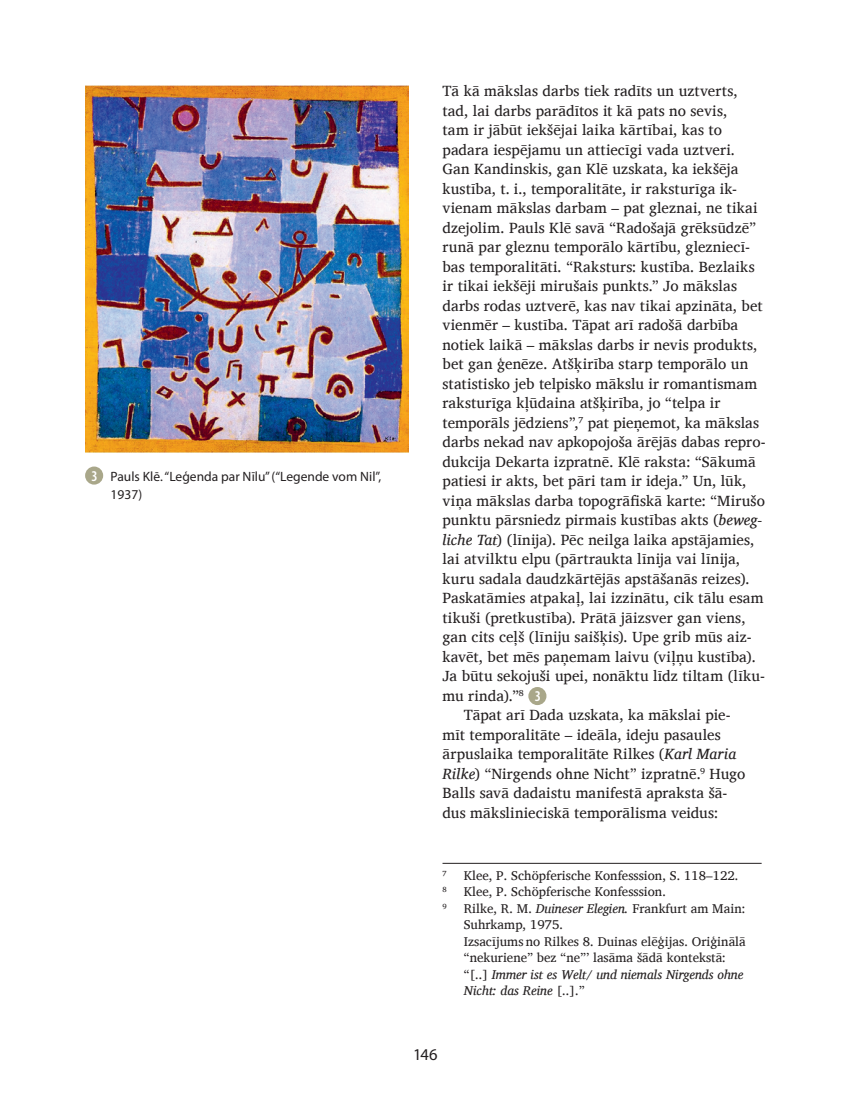
<style>
.page{position:relative;width:851px;height:1106px;background:#fff}
.page>*{position:absolute;margin:0;border:0;box-sizing:border-box;transform-origin:0 0}
.t1{font:16.5px "Myriad Pro";color:#231f20}
.pamats{font:15.15px/19.5px "Charis SIL";letter-spacing:.01em;color:#231f20}
.t2{font:600 condensed 15px "Myriad Pro";color:#fff}
.attela_paraksts{font:13.5px/18px "Myriad Pro";color:#231f20}
.zemsvitras_atsauce{font:13.05px/16.5px "Charis SIL";color:#231f20}
.zemsvitras_atsauce-2{font:7.65px "Charis SIL";color:#231f20}
.s1{font-style:italic}
</style>
<div class="page">
<div style="left:528px;top:687px;width:18px;height:18px;background:#a9a78a;border-radius:50%"></div>
<hr style="left:442px;top:863px;width:319px;height:1px;background:#231f20">
<div style="left:85px;top:466px;width:18px;height:18px;background:#a9a78a;border-radius:50%"></div>
<img style="left:85px;top:85px;width:323px;height:368px">
<p class="t2" style="left:91px;top:467px;width:8px">3</p>
<p class="attela_paraksts" style="left:111px;top:467px;width:272px">Pauls Klē. “Leģenda par Nīlu” (“Legende vom Nil”,<br>1937)</p>
<p class="pamats" style="left:442px;top:81px;width:325px">Tā kā mākslas darbs tiek radīts un uztverts, tad, lai darbs parādītos it kā pats no sevis,<br>tam ir jābūt iekšējai laika kārtībai, kas to padara iespējamu un attiecīgi vada uztveri.<br>Gan Kandinskis, gan Klē uzskata, ka iekšēja kustība, t. i., temporalitāte, ir raksturīga ik&shy;vienam mākslas darbam – pat gleznai, ne tikai dzejolim. Pauls Klē savā “Radošajā grēksūdzē” runā par gleznu temporālo kārtību, glezniecī&shy;bas temporalitāti. “Raksturs: kustība. Bezlaiks ir tikai iekšēji mirušais punkts.” Jo mākslas darbs rodas uztverē, kas nav tikai apzināta, bet vienmēr – kustība. Tāpat arī radošā darbība notiek laikā – mākslas darbs ir nevis produkts, bet gan ģenēze. Atšķirība starp temporālo un statistisko jeb telpisko mākslu ir romantismam raksturīga kļūdaina atšķirība, jo “telpa ir temporāls jēdziens”,<sup>7</sup> pat pieņemot, ka mākslas darbs nekad nav apkopojoša ārējās dabas repro&shy;dukcija Dekarta izpratnē. Klē raksta: “Sākumā patiesi ir akts, bet pāri tam ir ideja.” Un, lūk, viņa mākslas darba topogrāfiskā karte: “Mirušo punktu pārsniedz pirmais kustības akts (<span class="s1">beweg&shy;liche Tat</span>) (līnija). Pēc neilga laika apstājamies, lai atvilktu elpu (pārtraukta līnija vai līnija, kuru sadala daudzkārtējās apstāšanās reizes).<br>Paskatāmies atpakaļ, lai izzinātu, cik tālu esam tikuši (pretkustība). Prātā jāizsver gan viens, gan cits ceļš (līniju saišķis). Upe grib mūs aiz&shy;kavēt, bet mēs paņemam laivu (viļņu kustība).<br>Ja būtu sekojuši upei, nonāktu līdz tiltam (līku&shy;mu rinda).”<sup>8</sup></p>
<p class="t2" style="left:534px;top:688px;width:8px">3</p>
<p class="pamats" style="left:442px;top:705px;width:304px;text-indent:21px">Tāpat arī Dada uzskata, ka mākslai pie&shy;mīt temporalitāte – ideāla, ideju pasaules ārpuslaika temporalitāte Rilkes (<span class="s1">Karl Maria Rilke</span>) “Nirgends ohne Nicht” izpratnē.<sup>9</sup> Hugo Balls savā dadaistu manifestā apraksta šā&shy;dus mākslinieciskā temporālisma veidus:</p>
<p class="zemsvitras_atsauce-2" style="left:442px;top:868px;width:6px">7</p>
<p class="zemsvitras_atsauce" style="left:463px;top:867px;width:276px">Klee, P. Schöpferische Konfesssion, S. 118–122.</p>
<p class="zemsvitras_atsauce-2" style="left:442px;top:885px;width:6px">8</p>
<p class="zemsvitras_atsauce" style="left:463px;top:883px;width:204px">Klee, P. Schöpferische Konfesssion.</p>
<p class="zemsvitras_atsauce-2" style="left:442px;top:901px;width:6px">9</p>
<p class="zemsvitras_atsauce" style="left:463px;top:900px;width:283px">Rilke, R. M. <span class="s1">Duineser Elegien.</span> Frankfurt am Main:<br>Suhrkamp, 1975.</p>
<p class="zemsvitras_atsauce" style="left:463px;top:933px;width:283px">Izsacījums no Rilkes 8. Duinas elēģijas. Oriģinālā “nekuriene” bez “ne”’ lasāma šādā kontekstā: “[..] <span class="s1">Immer ist es Welt/ und niemals Nirgends ohne Nicht: das Reine</span> [..].”</p>
<p class="t1" style="left:413px;top:1044px;width:26px">146</p>
</div>
